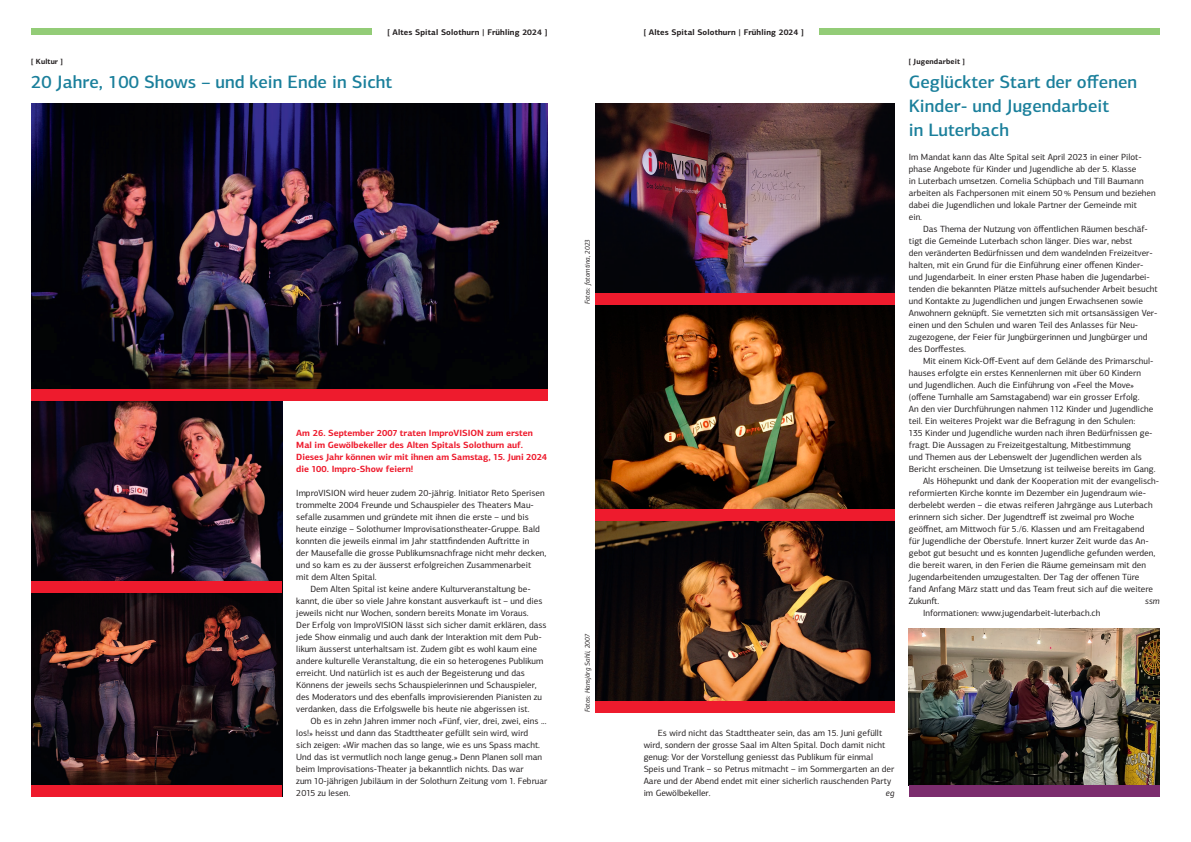
<style>
.page{position:relative;width:1191px;height:842px;background:#fff}
.page>*{position:absolute;margin:0;border:0;box-sizing:border-box;transform-origin:0 0}
._01_rubrik{font:500 18px/24px "PF Centro Sans Pro";color:#1a7f9b}
._02_titel_blau{font:500 18px "PF Centro Sans Pro";color:#1a7f9b}
._04_txt_einzug1{font:9px/12px "PF Centro Sans Pro";color:#231f20}
._03_txt{font:9px/12px "PF Centro Sans Pro";color:#231f20}
._03_txt-2{font:700 9px/12px "PF Centro Sans Pro";color:#ee1b2d}
._04_txt_einzug1-2{font:italic 9px "PF Centro Sans Pro";color:#231f20}
._01_rubrik-2{font:700 8.2px "PF Centro Sans Pro";letter-spacing:.015em;color:#231f20}
._01_rubrik-3{font:700 7.5px "PF Centro Sans Pro";letter-spacing:.015em;color:#231f20}
._06_legende{font:italic 7px "PF Centro Sans Pro";color:#231f20}
</style>
<div class="page">
<div style="left:31px;top:29px;width:340px;height:6px;background:#93cc77"></div>
<div style="left:819px;top:29px;width:340px;height:6px;background:#93cc77"></div>
<img style="left:909px;top:628px;width:250px;height:157px">
<div style="left:909px;top:785px;width:250px;height:12px;background:#7c2d6e"></div>
<img style="left:595px;top:304px;width:299px;height:205px">
<img style="left:31px;top:400px;width:251px;height:385px">
<img style="left:595px;top:103px;width:299px;height:190px">
<img style="left:595px;top:520px;width:299px;height:181px">
<img style="left:31px;top:103px;width:516px;height:286px">
<div style="left:31px;top:389px;width:516px;height:11px;background:#ee1b2d"></div>
<div style="left:595px;top:701px;width:299px;height:11px;background:#ee1b2d"></div>
<div style="left:595px;top:293px;width:299px;height:11px;background:#ee1b2d"></div>
<div style="left:595px;top:509px;width:299px;height:11px;background:#ee1b2d"></div>
<div style="left:31px;top:785px;width:251px;height:12px;background:#ee1b2d"></div>
<div style="left:31px;top:581px;width:251px;height:11px;background:#ee1b2d"></div>
<p class="_01_rubrik-2" style="left:387px;top:26px;width:161px">[ Altes Spital Solothurn | Frühling 2024 ]</p>
<p class="_01_rubrik-2" style="left:643px;top:26px;width:161px">[ Altes Spital Solothurn | Frühling 2024 ]</p>
<p class="_01_rubrik-3" style="left:31px;top:57px;width:33px">[ Kultur ]</p>
<p class="_02_titel_blau" style="left:31px;top:71px;width:363px">20 Jahre, 100 Shows – und kein Ende in Sicht</p>
<p class="_06_legende" style="left:583px;top:304px;width:67px;rotate:-90deg">Fotos: fotomtina, 2023</p>
<p class="_03_txt-2" style="left:296px;top:427px;width:252px">Am 26. September 2007 traten ImproVISION zum ersten Mal im Gewölbekeller des Alten Spitals Solothurn auf.<br>Dieses Jahr können wir mit ihnen am Samstag, 15. Juni 2024 die 100. Impro-Show feiern!</p>
<p class="_03_txt" style="left:296px;top:487px;width:251px">ImproVISION wird heuer zudem 20-jährig. Initiator Reto Sperisen trommelte 2004 Freunde und Schauspieler des Theaters Mau&shy;sefalle zusammen und gründete mit ihnen die erste – und bis heute einzige – Solothurner Improvisationstheater-Gruppe. Bald konnten die jeweils einmal im Jahr stattfindenden Auftritte in<br>der Mausefalle die grosse Publikumsnachfrage nicht mehr decken, und so kam es zu der äusserst erfolgreichen Zusammenarbeit<br>mit dem Alten Spital.</p>
<p class="_04_txt_einzug1" style="left:296px;top:583px;width:252px;text-indent:14px">Dem Alten Spital ist keine andere Kulturveranstaltung be&shy;kannt, die über so viele Jahre konstant ausverkauft ist – und dies jeweils nicht nur Wochen, sondern bereits Monate im Voraus.<br>Der Erfolg von ImproVISION lässt sich sicher damit erklären, dass jede Show einmalig und auch dank der Interaktion mit dem Pub&shy;likum äusserst unterhaltsam ist. Zudem gibt es wohl kaum eine andere kulturelle Veranstaltung, die ein so heterogenes Publikum erreicht. Und natürlich ist es auch der Begeisterung und das Könnens der jeweils sechs Schauspielerinnen und Schauspieler, des Moderators und des ebenfalls improvisierenden Pianisten zu verdanken, dass die Erfolgswelle bis heute nie abgerissen ist.</p>
<p class="_04_txt_einzug1" style="left:296px;top:715px;width:252px;text-indent:14px">Ob es in zehn Jahren immer noch «Fünf, vier, drei, zwei, eins ... los!» heisst und dann das Stadttheater gefüllt sein wird, wird<br>sich zeigen: «Wir machen das so lange, wie es uns Spass macht.<br>Und das ist vermutlich noch lange genug.» Denn Planen soll man beim Improvisations-Theater ja bekanntlich nichts. Das war<br>zum 10-jährigen Jubiläum in der Solothurn Zeitung vom 1. Februar 2015 zu lesen.</p>
<p class="_06_legende" style="left:583px;top:712px;width:80px;rotate:-90deg">Fotos: Hansjörg Sahli, 2007</p>
<p class="_04_txt_einzug1" style="left:643px;top:727px;width:252px;text-indent:14px">Es wird nicht das Stadttheater sein, das am 15. Juni gefüllt wird, sondern der grosse Saal im Alten Spital. Doch damit nicht genug: Vor der Vorstellung geniesst das Publikum für einmal Speis und Trank – so Petrus mitmacht – im Sommergarten an der Aare und der Abend endet mit einer sicherlich rauschenden Party im Gewölbekeller.</p>
<p class="_04_txt_einzug1-2" style="left:886px;top:788px;width:10px">eg</p>
<p class="_01_rubrik-3" style="left:909px;top:57px;width:57px">[ Jugendarbeit ]</p>
<p class="_01_rubrik" style="left:909px;top:70px;width:230px">Geglückter Start der offenen<br>Kinder- und Jugendarbeit<br>in Luterbach</p>
<p class="_03_txt" style="left:909px;top:151px;width:248px">Im Mandat kann das Alte Spital seit April 2023 in einer Pilot&shy;phase Angebote für Kinder und Jugendliche ab der 5. Klasse<br>in Luterbach umsetzen. Cornelia Schüpbach und Till Baumann arbeiten als Fachpersonen mit einem 50 % Pensum und beziehen dabei die Jugendlichen und lokale Partner der Gemeinde mit<br>ein.</p>
<p class="_04_txt_einzug1" style="left:909px;top:223px;width:250px;text-indent:14px">Das Thema der Nutzung von öffentlichen Räumen beschäf&shy;tigt die Gemeinde Luterbach schon länger. Dies war, nebst<br>den veränderten Bedürfnissen und dem wandelnden Freizeitver&shy;halten, mit ein Grund für die Einführung einer offenen Kinder&shy;und Jugendarbeit. In einer ersten Phase haben die Jugendarbei&shy;tenden die bekannten Plätze mittels aufsuchender Arbeit besucht und Kontakte zu Jugendlichen und jungen Erwachsenen sowie Anwohnern geknüpft. Sie vernetzten sich mit ortsansässigen Ver&shy;einen und den Schulen und waren Teil des Anlasses für Neu&shy;zugezogene, der Feier für Jungbürgerinnen und Jungbürger und des Dorffestes.</p>
<p class="_04_txt_einzug1" style="left:909px;top:355px;width:248px;text-indent:14px">Mit einem Kick-Off-Event auf dem Gelände des Primarschul&shy;hauses erfolgte ein erstes Kennenlernen mit über 60 Kindern und Jugendlichen. Auch die Einführung von «Feel the Move» (offene Turnhalle am Samstagabend) war ein grosser Erfolg.<br>An den vier Durchführungen nahmen 112 Kinder und Jugendliche teil. Ein weiteres Projekt war die Befragung in den Schulen:<br>135 Kinder und Jugendliche wurden nach ihren Bedürfnissen ge&shy;fragt. Die Aussagen zu Freizeitgestaltung, Mitbestimmung<br>und Themen aus der Lebenswelt der Jugendlichen werden als Bericht erscheinen. Die Umsetzung ist teilweise bereits im Gang.</p>
<p class="_04_txt_einzug1" style="left:909px;top:475px;width:252px;text-indent:14px">Als Höhepunkt und dank der Kooperation mit der evangelisch&shy;reformierten Kirche konnte im Dezember ein Jugendraum wie&shy;derbelebt werden – die etwas reiferen Jahrgänge aus Luterbach erinnern sich sicher. Der Jugendtreff ist zweimal pro Woche geöffnet, am Mittwoch für 5./6. Klassen und am Freitagabend<br>für Jugendliche der Oberstufe. Innert kurzer Zeit wurde das An&shy;gebot gut besucht und es konnten Jugendliche gefunden werden, die bereit waren, in den Ferien die Räume gemeinsam mit den Jugendarbeitenden umzugestalten. Der Tag der offenen Türe<br>fand Anfang März statt und das Team freut sich auf die weitere Zukunft.</p>
<p class="_04_txt_einzug1-2" style="left:1145px;top:596px;width:16px">ssm</p>
<p class="_04_txt_einzug1" style="left:923px;top:607px;width:179px">Informationen: www.jugendarbeit-luterbach.ch</p>
</div>
